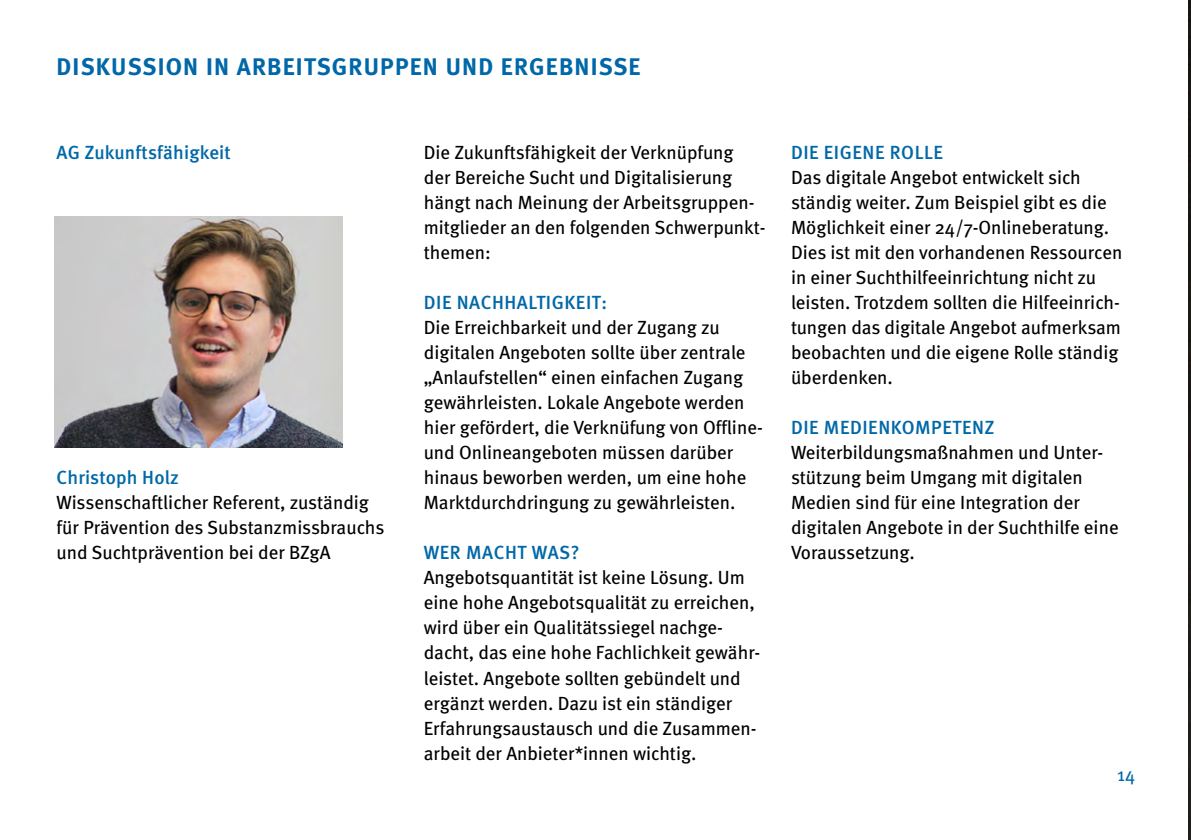
<style>
.page{position:relative;width:1191px;height:840px;background:#fff}
.page>*{position:absolute;margin:0;border:0;box-sizing:border-box;transform-origin:0 0}
.t1{font:700 24px "Meta";letter-spacing:.05em;color:#0068a8}
.t2{font:19px/25px "Meta";color:#000}
.t3{font:500 19px "Meta";letter-spacing:.03em;color:#0068a8}
.t4{font:500 19px "Meta";letter-spacing:.01em;color:#0068a8}
.t5{font:18.6px "Meta";color:#0068a8}
</style>
<div class="page">
<hr style="left:1188px;top:0;width:3px;height:839px;background:#1c1915">
<img style="left:54px;top:216px;width:288px;height:231px">
<p class="t1" style="left:57px;top:53px;width:585px">DISKUSSION IN ARBEITSGRUPPEN UND ERGEBNISSE</p>
<p class="t4" style="left:57px;top:141px;width:176px">AG Zukunftsfähigkeit</p>
<p class="t4" style="left:57px;top:466px;width:124px">Christoph Holz</p>
<p class="t2" style="left:57px;top:489px;width:329px">Wissenschaftlicher Referent, zuständig für Prävention des Substanzmissbrauchs und Suchtprävention bei der BZgA</p>
<p class="t2" style="left:424px;top:139px;width:343px">Die Zukunftsfähigkeit der Verknüpfung<br>der Bereiche Sucht und Digitalisierung hängt nach Meinung der Arbeitsgruppen&shy;mitglieder an den folgenden Schwerpunkt&shy;themen:</p>
<p class="t3" style="left:424px;top:291px;width:185px">DIE NACHHALTIGKEIT:</p>
<p class="t2" style="left:424px;top:314px;width:340px">Die Erreichbarkeit und der Zugang zu digitalen Angeboten sollte über zentrale „Anlaufstellen“ einen einfachen Zugang gewährleisten. Lokale Angebote werden hier gefördert, die Verknüfung von Offline&shy;und Onlineangeboten müssen darüber hinaus beworben werden, um eine hohe Marktdurchdringung zu gewährleisten.</p>
<p class="t3" style="left:424px;top:541px;width:157px">WER MACHT WAS?</p>
<p class="t2" style="left:424px;top:564px;width:338px">Angebotsquantität ist keine Lösung. Um eine hohe Angebotsqualität zu erreichen, wird über ein Qualitätssiegel nachge&shy;dacht, das eine hohe Fachlichkeit gewähr&shy;leistet. Angebote sollten gebündelt und ergänzt werden. Dazu ist ein ständiger Erfahrungsaustausch und die Zusammen&shy;arbeit der Anbieter*innen wichtig.</p>
<p class="t3" style="left:791px;top:141px;width:153px">DIE EIGENE ROLLE</p>
<p class="t2" style="left:791px;top:164px;width:333px">Das digitale Angebot entwickelt sich ständig weiter. Zum Beispiel gibt es die Möglichkeit einer 24/7-Onlineberatung.<br>Dies ist mit den vorhandenen Ressourcen in einer Suchthilfeeinrichtung nicht zu leisten. Trotzdem sollten die Hilfeeinrich&shy;tungen das digitale Angebot aufmerksam beobachten und die eigene Rolle ständig überdenken.</p>
<p class="t3" style="left:791px;top:416px;width:205px">DIE MEDIENKOMPETENZ</p>
<p class="t2" style="left:791px;top:439px;width:329px">Weiterbildungsmaßnahmen und Unter&shy;stützung beim Umgang mit digitalen Medien sind für eine Integration der digitalen Angebote in der Suchthilfe eine Voraussetzung.</p>
<p class="t5" style="left:1117px;top:763px;width:20px">14</p>
</div>
